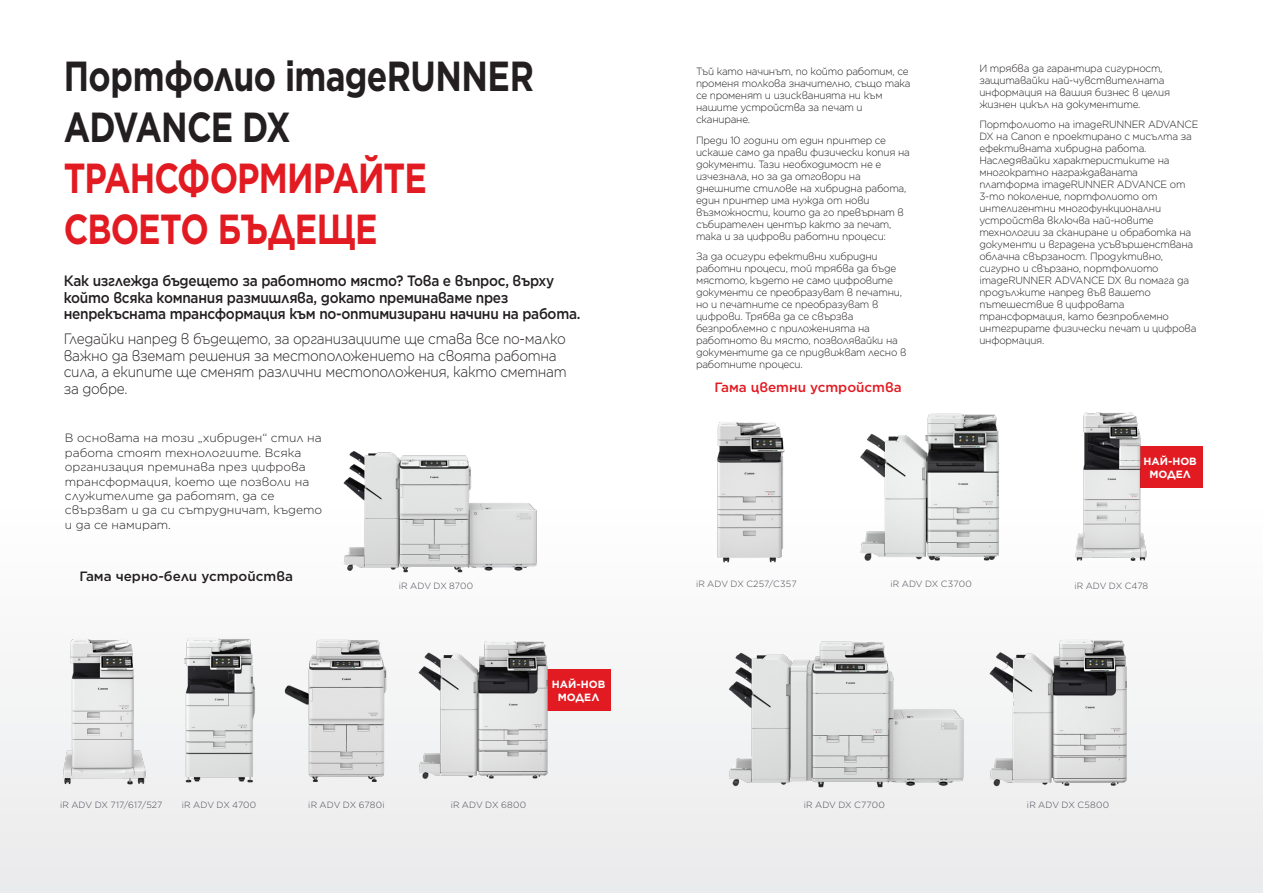
<style>
.page{position:relative;width:1263px;height:893px;background:#fff}
.page>*{position:absolute;margin:0;border:0;box-sizing:border-box;transform-origin:0 0}
.Subheading_BLACK{font:700 42px/51px "Gotham";letter-spacing:-.025em;color:#231f20;scale:.8 1}
.Body{font:300 15px/16.5px "Gotham";letter-spacing:-.02em;color:#231f20;scale:.91 1}
.Body-2{font:500 15px/16.5px "Gotham";letter-spacing:-.02em;color:#231f20;scale:.91 1}
.Body-3{font:500 13.5px "Gotham";color:#231f20}
.Body-4{font:500 13.5px "Gotham";color:#e21a21}
.Body-5{font:300 12px/14.4px "Gotham";color:#231f20}
.Body-6{font:300 10.5px/12px "Gotham";letter-spacing:-.02em;color:#231f20;scale:.95 1}
.t1{font:700 10.5px/12.6px "Gotham";color:#fff;text-align:center}
.t2{font:300 9px "Gotham";letter-spacing:.015em;color:#484752}
.t3{font:300 9px "Gotham";letter-spacing:-.01em;color:#484752}
.t4{font:300 9px "Gotham";letter-spacing:-.005em;color:#484752}
.s1{color:#e21a21}
</style>
<div class="page">
<div style="left:0;top:497px;width:1263px;height:396px;background:#f3f4f4"></div>
<div style="left:1138px;top:446px;width:64px;height:42px;background:#e21a21"></div>
<div style="left:546px;top:670px;width:65px;height:41px;background:#e21a21"></div>
<img style="left:989px;top:640px;width:138px;height:147px">
<img style="left:330px;top:451px;width:224px;height:122px">
<img style="left:678px;top:422px;width:167px;height:141px">
<img style="left:850px;top:413px;width:175px;height:148px">
<img style="left:63px;top:639px;width:83px;height:146px">
<img style="left:184px;top:638px;width:71px;height:145px">
<img style="left:284px;top:640px;width:103px;height:142px">
<img style="left:728px;top:641px;width:236px;height:147px">
<img style="left:418px;top:641px;width:174px;height:138px">
<img style="left:1044px;top:412px;width:129px;height:149px">
<p class="Subheading_BLACK" style="left:64px;top:50px;width:589px">Портфолио imageRUNNER<br>ADVANCE DX<br><span class="s1">ТРАНСФОРМИРАЙТЕ<br>СВОЕТО БЪДЕЩЕ</span></p>
<p class="Body-2" style="left:64px;top:273px;width:569px">Как изглежда бъдещето за работното място? Това е въпрос, върху който всяка компания размишлява, докато преминаваме през непрекъсната трансформация към по-оптимизирани начини на работа.</p>
<p class="Body" style="left:64px;top:330px;width:554px">Гледайки напред в бъдещето, за организациите ще става все по-малко важно да вземат решения за местоположението на своята работна сила, а екипите ще сменят различни местоположения, както сметнат за добре.</p>
<p class="Body-5" style="left:65px;top:431px;width:259px">В основата на този „хибриден“ стил на работа стоят технологиите. Всяка организация преминава през цифрова трансформация, което ще позволи на служителите да работят, да се свързват и да си сътрудничат, където и да се намират.</p>
<p class="Body-6" style="left:696px;top:65px;width:227px">Тъй като начинът, по който работим, се променя толкова значително, също така се променят и изискванията ни към нашите устройства за печат и сканиране.</p>
<p class="Body-6" style="left:696px;top:134px;width:227px">Преди 10 години от един принтер се искаше само да прави физически копия на документи. Тази необходимост не е изчезнала, но за да отговори на днешните стилове на хибридна работа, един принтер има нужда от нови възможности, които да го превърнат в събирателен център както за печат, така и за цифрови работни процеси:</p>
<p class="Body-6" style="left:696px;top:250px;width:223px">За да осигури ефективни хибридни работни процеси, той трябва да бъде мястото, където не само цифровите документи се преобразуват в печатни, но и печатните се преобразуват в цифрови. Трябва да се свързва безпроблемно с приложенията на работното ви място, позволявайки на документите да се придвижват лесно в работните процеси.</p>
<p class="Body-4" style="left:714px;top:379px;width:189px">Гама цветни устройства</p>
<p class="Body-6" style="left:979px;top:62px;width:202px">И трябва да гарантира сигурност, защитавайки най-чувствителната информация на вашия бизнес в целия жизнен цикъл на документите.</p>
<p class="Body-6" style="left:979px;top:118px;width:232px">Портфолиото на imageRUNNER ADVANCE<br>DX на Canon е проектирано с мисълта за ефективната хибридна работа.<br>Наследявайки характеристиките на многократно награждаваната платформа imageRUNNER ADVANCE от<br>3-то поколение, портфолиото от интелигентни многофункционални устройства включва най-новите технологии за сканиране и обработка на документи и вградена усъвършенствана облачна свързаност. Продуктивно, сигурно и свързано, портфолиото imageRUNNER ADVANCE DX ви помага да продължите напред във вашето пътешествие в цифровата трансформация, като безпроблемно интегрирате физически печат и цифрова информация.</p>
<p class="t1" style="left:1143px;top:455px;width:55px">НАЙ-НОВ<br>МОДЕЛ</p>
<p class="Body-3" style="left:79px;top:567px;width:215px">Гама черно-бели устройства</p>
<p class="t4" style="left:399px;top:580px;width:76px">iR ADV DX 8700</p>
<p class="t2" style="left:696px;top:578px;width:102px">iR ADV DX C257/C357</p>
<p class="t2" style="left:890px;top:578px;width:83px">iR ADV DX C3700</p>
<p class="t2" style="left:1074px;top:580px;width:75px">iR ADV DX C478</p>
<p class="t1" style="left:552px;top:678px;width:55px">НАЙ-НОВ<br>МОДЕЛ</p>
<p class="t2" style="left:60px;top:799px;width:104px">iR ADV DX 717/617/527</p>
<p class="t3" style="left:182px;top:799px;width:76px">iR ADV DX 4700</p>
<p class="t2" style="left:1027px;top:799px;width:84px">iR ADV DX C5800</p>
<p class="t2" style="left:308px;top:799px;width:78px">iR ADV DX 6780i</p>
<p class="t2" style="left:451px;top:800px;width:77px">iR ADV DX 6800</p>
<p class="t2" style="left:804px;top:799px;width:82px">iR ADV DX C7700</p>
</div>
